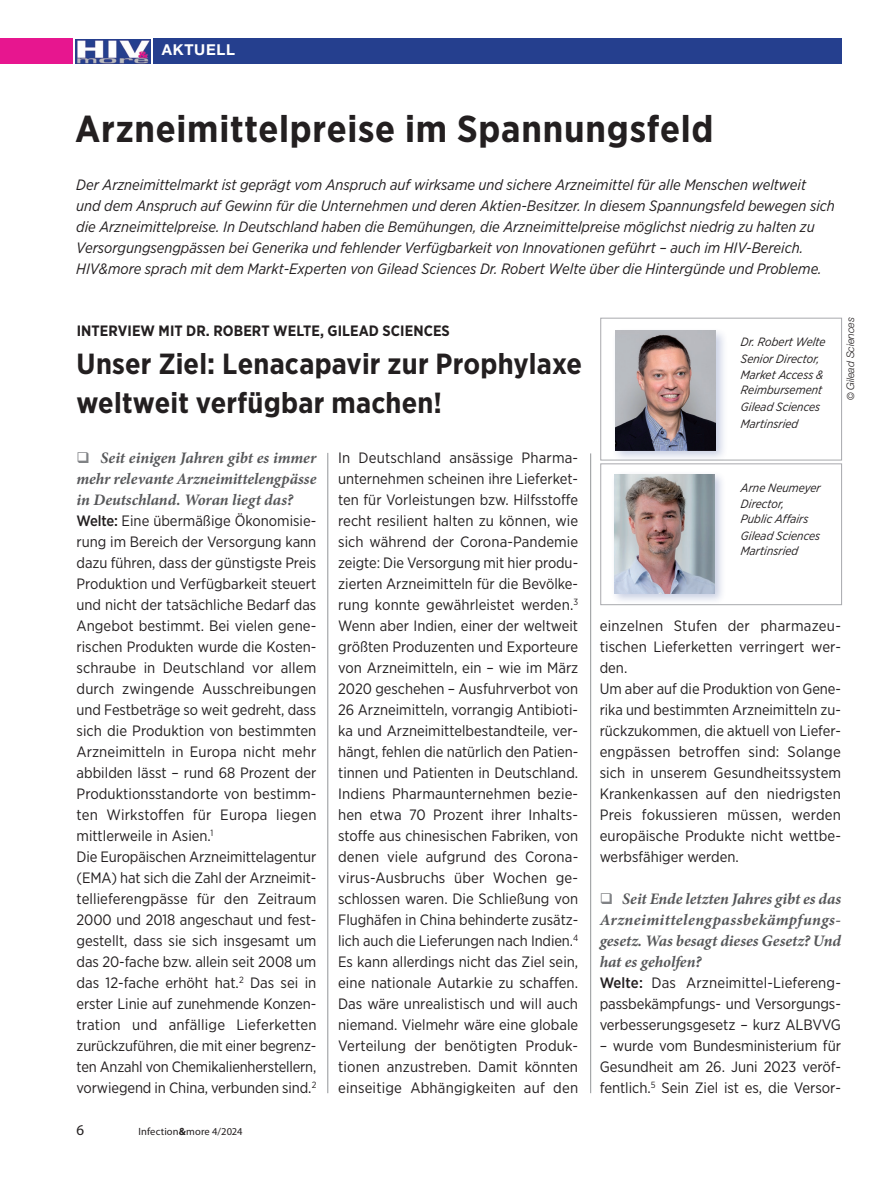
<style>
.page{position:relative;width:893px;height:1191px;background:#fff}
.page>*{position:absolute;margin:0;border:0;box-sizing:border-box;transform-origin:0 0}
.Überschrift_2{font:700 37.5px "Gotham Narrow";letter-spacing:.02em;color:#231f20}
.Überschrift_2-2{font:700 29.1px/39px "Gotham Narrow";letter-spacing:.005em;color:#231f20}
.t1{font:italic 700 16.05px/21px "Minion Pro";color:#57585a;text-align:justify}
.Fliesstext{font:15px/21px "Gotham Narrow";color:#231f20;text-align:justify}
.Fliesstext-2{font:italic 15px/21px "Gotham Narrow";color:#231f20}
.Überschrift_2-3{font:700 15px "Gotham Narrow";letter-spacing:.005em;color:#231f20}
.Rubriken{font:700 15px "Helvetica Neue";letter-spacing:.05em;color:#fff}
.t2{font:15px "Myriad Pro";color:#231f20}
.Autor{font:italic 12px/15px "Gotham Narrow";color:#231f20}
.t3{font:10.5px "Myriad Pro";letter-spacing:.015em;color:#231f20}
.Autor-2{font:italic 300 10.5px "Helvetica Neue";color:#231f20}
.s1{font-style:normal;font-size:9.75px}
.s2{font-weight:500}
.s3{font-weight:700}
</style>
<div class="page">
<div style="left:153px;top:39px;width:689px;height:25px;background:#253f8e"></div>
<div style="left:0;top:39px;width:72px;height:25px;background:#e7168f"></div>
<img style="left:76px;top:39px;width:74px;height:25px">
<div style="left:600px;top:318px;width:242px;height:142px;border:1px solid #a8a9ad"></div>
<div style="left:600px;top:463px;width:242px;height:142px;border:1px solid #a8a9ad"></div>
<div style="left:611px;top:471px;width:115px;height:134px;background:#253f8e;opacity:.25"></div>
<img style="left:614px;top:474px;width:100px;height:119px">
<div style="left:611px;top:327px;width:117px;height:136px;background:#253f8e;opacity:.25"></div>
<img style="left:615px;top:331px;width:101px;height:119px">
<hr style="left:590px;top:453px;width:1px;height:640px;background:#939598">
<hr style="left:327px;top:453px;width:1px;height:640px;background:#939598">
<p class="Rubriken" style="left:162px;top:40px;width:75px">AKTUELL</p>
<p class="Überschrift_2" style="left:75px;top:105px;width:640px">Arzneimittelpreise im Spannungsfeld</p>
<p class="Fliesstext-2" style="left:76px;top:174px;width:760px">Der Arzneimittelmarkt ist geprägt vom Anspruch auf wirksame und sichere Arzneimittel für alle Menschen weltweit<br>und dem Anspruch auf Gewinn für die Unternehmen und deren Aktien-Besitzer. In diesem Spannungsfeld bewegen sich die Arzneimittelpreise. In Deutschland haben die Bemühungen, die Arzneimittelpreise möglichst niedrig zu halten zu Versorgungsengpässen bei Generika und fehlender Verfügbarkeit von Innovationen geführt – auch im HIV-Bereich.<br>HIV&amp;more sprach mit dem Markt-Experten von Gilead Sciences Dr. Robert Welte über die Hintergünde und Probleme.</p>
<p class="Überschrift_2-3" style="left:77px;top:321px;width:375px">INTERVIEW MIT DR. ROBERT WELTE, GILEAD SCIENCES</p>
<p class="Überschrift_2-2" style="left:77px;top:344px;width:507px">Unser Ziel: Lenacapavir zur Prophylaxe weltweit verfügbar machen!</p>
<p class="Autor" style="left:741px;top:334px;width:88px">Dr. Robert Welte</p>
<p class="Autor" style="left:741px;top:350px;width:80px">Senior Director,</p>
<p class="Autor" style="left:741px;top:367px;width:85px">Market Access &amp;<br>Reimbursement</p>
<p class="Autor" style="left:741px;top:399px;width:81px">Gilead Sciences</p>
<p class="Autor" style="left:741px;top:416px;width:59px">Martinsried</p>
<p class="Autor-2" style="left:844px;top:400px;width:85px;rotate:-90deg"><span class="s1">©</span> Gilead Sciences</p>
<p class="t1" style="left:77px;top:447px;width:241px;text-indent:24px">Seit einigen Jahren gibt es immer mehr relevante Arzneimittelengpässe in Deutschland. Woran liegt das?</p>
<p class="Fliesstext" style="left:77px;top:510px;width:241px"><span class="s2">Welte:</span> Eine übermäßige Ökonomisie&shy;rung im Bereich der Versorgung kann dazu führen, dass der günstigste Preis Produktion und Verfügbarkeit steuert und nicht der tatsächliche Bedarf das Angebot bestimmt. Bei vielen gene&shy;rischen Produkten wurde die Kosten&shy;schraube in Deutschland vor allem durch zwingende Ausschreibungen und Festbeträge so weit gedreht, dass sich die Produktion von bestimmten Arzneimitteln in Europa nicht mehr abbilden lässt – rund 68 Prozent der Produktionsstandorte von bestimm&shy;ten Wirkstoffen für Europa liegen mittlerweile in Asien.<sup>1</sup></p>
<p class="Fliesstext" style="left:77px;top:846px;width:241px">Die Europäischen Arzneimittelagentur (EMA) hat sich die Zahl der Arzneimit&shy;tellieferengpässe für den Zeitraum 2000 und 2018 angeschaut und fest&shy;gestellt, dass sie sich insgesamt um das 20-fache bzw. allein seit 2008 um das 12-fache erhöht hat.<sup>2</sup> Das sei in erster Linie auf zunehmende Konzen&shy;tration und anfällige Lieferketten zurückzuführen, die mit einer begrenz&shy;ten Anzahl von Chemikalienherstellern, vorwiegend in China, verbunden sind.<sup>2</sup></p>
<p class="t2" style="left:77px;top:1120px;width:9px">6</p>
<p class="t3" style="left:138px;top:1125px;width:106px">Infection<span class="s3">&amp;</span>more 4/2024</p>
<p class="Fliesstext" style="left:338px;top:447px;width:242px">In Deutschland ansässige Pharma&shy;unternehmen scheinen ihre Lieferket&shy;ten für Vorleistungen bzw. Hilfsstoffe recht resilient halten zu können, wie sich während der Corona-Pandemie zeigte: Die Versorgung mit hier produ&shy;zierten Arzneimitteln für die Bevölke&shy;rung konnte gewährleistet werden.<sup>3<br></sup>Wenn aber Indien, einer der weltweit größten Produzenten und Exporteure von Arzneimitteln, ein – wie im März 2020 geschehen – Ausfuhrverbot von 26 Arzneimitteln, vorrangig Antibioti&shy;ka und Arzneimittelbestandteile, ver&shy;hängt, fehlen die natürlich den Patien&shy;tinnen und Patienten in Deutschland.<br>Indiens Pharmaunternehmen bezie&shy;hen etwa 70 Prozent ihrer Inhalts&shy;stoffe aus chinesischen Fabriken, von denen viele aufgrund des Corona&shy;virus-Ausbruchs über Wochen ge&shy;schlossen waren. Die Schließung von Flughäfen in China behinderte zusätz&shy;lich auch die Lieferungen nach Indien.<sup>4</sup></p>
<p class="Fliesstext" style="left:338px;top:951px;width:242px">Es kann allerdings nicht das Ziel sein, eine nationale Autarkie zu schaffen.<br>Das wäre unrealistisch und will auch niemand. Vielmehr wäre eine globale Verteilung der benötigten Produk&shy;tionen anzustreben. Damit könnten einseitige Abhängigkeiten auf den</p>
<p class="Autor" style="left:741px;top:479px;width:81px">Arne Neumeyer</p>
<p class="Autor" style="left:741px;top:496px;width:69px">Director,<br>Public Affairs</p>
<p class="Autor" style="left:741px;top:528px;width:81px">Gilead Sciences<br>Martinsried</p>
<p class="Fliesstext" style="left:600px;top:615px;width:243px">einzelnen Stufen der pharmazeu&shy;tischen Lieferketten verringert wer&shy;den.</p>
<p class="Fliesstext" style="left:600px;top:678px;width:243px">Um aber auf die Produktion von Gene&shy;rika und bestimmten Arzneimitteln zu&shy;rückzukommen, die aktuell von Liefer&shy;engpässen betroffen sind: Solange sich in unserem Gesundheitssystem Krankenkassen auf den niedrigsten Preis fokussieren müssen, werden europäische Produkte nicht wettbe&shy;werbsfähiger werden.</p>
<p class="t1" style="left:600px;top:888px;width:243px;text-indent:23px">Seit Ende letzten Jahres gibt es das Arzneimittelengpassbekämpfungs&shy;gesetz. Was besagt dieses Gesetz? Und hat es geholfen?</p>
<p class="Fliesstext" style="left:600px;top:972px;width:243px"><span class="s2">Welte:</span> Das Arzneimittel-Liefereng&shy;passbekämpfungs- und Versorgungs&shy;verbesserungsgesetz – kurz ALBVVG</p>
<p class="Fliesstext" style="left:600px;top:1035px;width:243px">– wurde vom Bundesministerium für Gesundheit am 26. Juni 2023 veröf&shy;fentlich.<sup>5</sup> Sein Ziel ist es, die Versor-</p>
</div>
